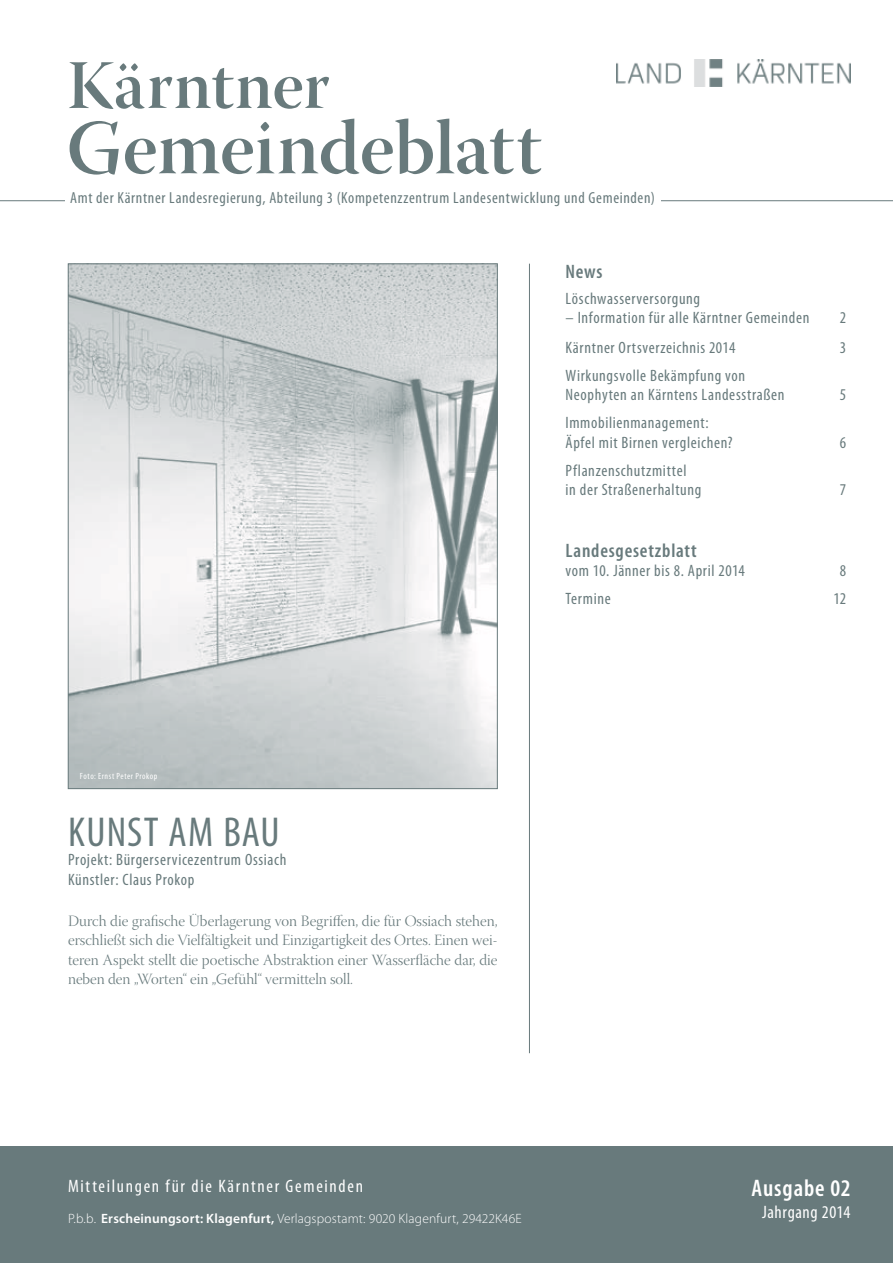
<style>
.page{position:relative;width:893px;height:1263px;background:#fff}
.page>*{position:absolute;margin:0;border:0;box-sizing:border-box;transform-origin:0 0}
.t1{font:77.1px "Warnock Pro Semibold Disp";color:#687a7c}
.t2{font:69.15px "Warnock Pro Semibold Disp";color:#687a7c}
.t3{font:condensed 42px "Myriad Pro";letter-spacing:.025em;color:#687a7c}
.t4{font:600 condensed 24px "Myriad Pro";letter-spacing:.035em;color:#fff}
.t5{font:600 condensed 19.5px "Myriad Pro";letter-spacing:.04em;color:#687a7c}
.t6{font:condensed 18px "Myriad Pro";letter-spacing:.095em;color:#fff}
.t7{font:condensed 18px "Myriad Pro";letter-spacing:.035em;color:#fff}
.t8{font:condensed 16.5px/19.5px "Myriad Pro";letter-spacing:.04em;color:#687a7c}
.t9{font:condensed 16.05px "Myriad Pro";letter-spacing:.04em;color:#687a7c}
.t10{font:15.6px/19.5px "Warnock Pro Light Disp";color:#687a7c;text-align:justify}
.t11{font:300 13.5px "Myriad Pro";letter-spacing:.01em;color:#fff}
.t12{font:condensed 9px "Myriad Pro";letter-spacing:.06em;color:#fff}
.s1{font-weight:600}
</style>
<div class="page">
<hr style="left:529px;top:264px;width:1px;height:789px;background:#687a7c">
<hr style="left:0;top:200px;width:893px;height:1px;background:#687a7c">
<div style="left:0;top:1146px;width:893px;height:117px;background:#687a7c"></div>
<div style="left:65px;top:191px;width:595px;height:20px;background:#fff"></div>
<img style="left:70px;top:266px;width:425px;height:521px">
<img style="left:617px;top:60px;width:233px;height:26px">
<h2 class="t2" style="left:67px;top:44px;width:264px">Kärntner</h2>
<h1 class="t1" style="left:67px;top:101px;width:476px">Gemeindeblatt</h1>
<p class="t9" style="left:70px;top:188px;width:586px">Amt der Kärntner Landesregierung, Abteilung 3 (Kompetenzzentrum Landesentwicklung und Gemeinden)</p>
<p class="t5" style="left:566px;top:260px;width:39px">News</p>
<p class="t8" style="left:566px;top:288px;width:136px">Löschwasserversorgung</p>
<p class="t8" style="left:566px;top:308px;width:245px">– Information für alle Kärntner Gemeinden</p>
<p class="t8" style="left:840px;top:308px;width:8px">2</p>
<p class="t8" style="left:566px;top:337px;width:171px">Kärntner Ortsverzeichnis 2014</p>
<p class="t8" style="left:840px;top:337px;width:8px">3</p>
<p class="t8" style="left:566px;top:365px;width:221px">Wirkungsvolle Bekämpfung von<br>Neophyten an Kärntens Landesstraßen</p>
<p class="t8" style="left:840px;top:385px;width:8px">5</p>
<p class="t8" style="left:566px;top:413px;width:169px">Immobilienmanagement:<br>Äpfel mit Birnen vergleichen?</p>
<p class="t8" style="left:566px;top:460px;width:137px">Pflanzenschutzmittel<br>in der Straßenerhaltung</p>
<p class="t8" style="left:840px;top:432px;width:8px">6</p>
<p class="t8" style="left:840px;top:480px;width:8px">7</p>
<p class="t12" style="left:80px;top:770px;width:79px">Foto: Ernst Peter Prokop</p>
<h3 class="t3" style="left:68px;top:806px;width:213px">KUNST AM BAU</h3>
<p class="t8" style="left:68px;top:850px;width:220px">Projekt: Bürgerservicezentrum Ossiach<br>Künstler: Claus Prokop</p>
<p class="t10" style="left:68px;top:913px;width:431px">Durch die grafische Überlagerung von Begriffen, die für Ossiach stehen, erschließt sich die Vielfältigkeit und Einzigartigkeit des Ortes. Einen wei&shy;teren Aspekt stellt die poetische Abstraktion einer Wasserfläche dar, die neben den „Worten“ ein „Gefühl“ vermitteln soll.</p>
<p class="t5" style="left:566px;top:538px;width:133px">Landesgesetzblatt</p>
<p class="t8" style="left:566px;top:561px;width:181px">vom 10. Jänner bis 8. April 2014</p>
<p class="t8" style="left:840px;top:561px;width:8px">8</p>
<p class="t8" style="left:566px;top:589px;width:47px">Termine</p>
<p class="t8" style="left:833px;top:589px;width:14px">12</p>
<p class="t6" style="left:83px;top:1167px;width:296px">Mitteilungen für die Kärntner Gemeinden</p>
<p class="t6" style="left:68px;top:1175px;width:296px">Mitteilungen für die Kärntner Gemeinden</p>
<p class="t11" style="left:68px;top:1210px;width:455px">P.b.b. <span class="s1">Erscheinungsort: Klagenfurt,</span> Verlagspostamt: 9020 Klagenfurt, 29422K46E</p>
<h3 class="t4" style="left:752px;top:1165px;width:100px">Ausgabe 01</h3>
<p class="t6" style="left:766px;top:1200px;width:53px">31. März</p>
<p class="t6" style="left:843px;top:1200px;width:8px">0</p>
<h3 class="t4" style="left:752px;top:1173px;width:100px">Ausgabe 02</h3>
<p class="t7" style="left:762px;top:1201px;width:90px">Jahrgang 2014</p>
</div>
